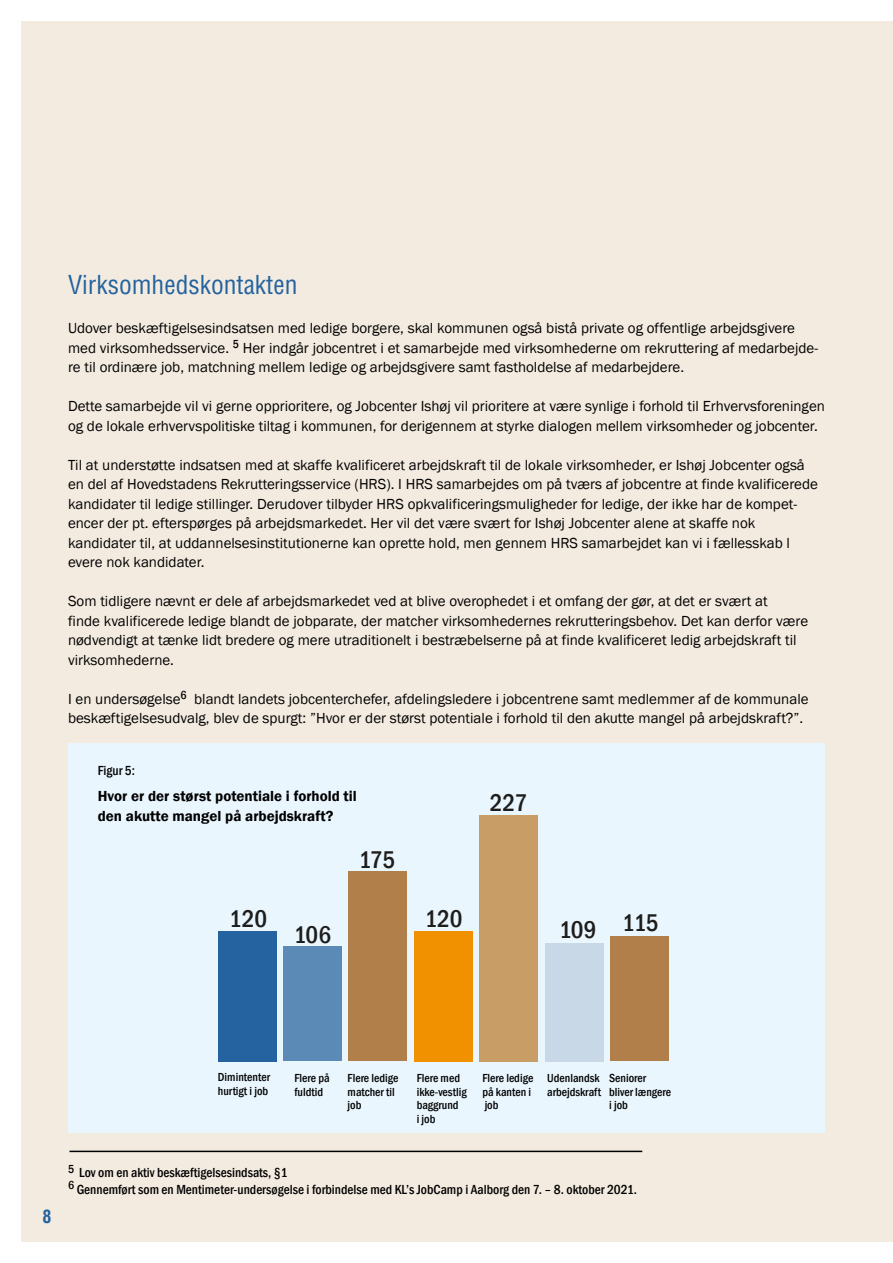
<style>
.page{position:relative;width:893px;height:1263px;background:#fff}
.page>*{position:absolute;margin:0;border:0;box-sizing:border-box;transform-origin:0 0}
.t1{font:condensed 25.5px "Helvetica";color:#24639f}
.t2{font:500 condensed 24.9px "Franklin Gothic";letter-spacing:-.005em;color:#1d1d1b}
.t3{font:700 condensed 18px "Helvetica";color:#24639f}
.t4{font:15px/19.5px "Franklin Gothic";color:#000}
.t5{font:600 15px/19.5px "Franklin Gothic";color:#000}
.t6{font:500 condensed 13.5px/16.5px "Franklin Gothic";color:#000}
.t7{font:500 condensed 12px/13.5px "Franklin Gothic";color:#000}
</style>
<div class="page">
<div style="left:21px;top:21px;width:872px;height:1221px;background:#f4ebe0"></div>
<div style="left:68px;top:743px;width:757px;height:390px;background:#eaf6fe"></div>
<hr style="left:69px;top:1151px;width:573px;height:1px;background:#000">
<div style="left:610px;top:936px;width:59px;height:125px;background:#b17f49"></div>
<div style="left:545px;top:943px;width:59px;height:118px;background:#c8d8e7"></div>
<div style="left:479px;top:815px;width:59px;height:246px;background:#c99d66"></div>
<div style="left:414px;top:931px;width:59px;height:130px;background:#f29100"></div>
<div style="left:348px;top:871px;width:59px;height:190px;background:#b17f49"></div>
<div style="left:283px;top:946px;width:59px;height:115px;background:#5b8ab7"></div>
<div style="left:218px;top:931px;width:58px;height:130px;background:#24639f"></div>
<h1 class="t1" style="left:68px;top:269px;width:231px">Virksomhedskontakten</h1>
<p class="t4" style="left:68px;top:319px;width:752px">Udover beskæftigelsesindsatsen med ledige borgere, skal kommunen også bistå private og offentlige arbejdsgivere med virksomhedsservice. <sup>5</sup> Her indgår jobcentret i et samarbejde med virksomhederne om rekruttering af medarbejde&shy;re til ordinære job, matchning mellem ledige og arbejdsgivere samt fastholdelse af medarbejdere.</p>
<p class="t4" style="left:68px;top:397px;width:758px">Dette samarbejde vil vi gerne opprioritere, og Jobcenter Ishøj vil prioritere at være synlige i forhold til Erhvervsforeningen og de lokale erhvervspolitiske tiltag i kommunen, for derigennem at styrke dialogen mellem virksomheder og jobcenter.</p>
<p class="t4" style="left:68px;top:455px;width:751px">Til at understøtte indsatsen med at skaffe kvalificeret arbejdskraft til de lokale virksomheder, er Ishøj Jobcenter også en del af Hovedstadens Rekrutteringsservice (HRS). I HRS samarbejdes om på tværs af jobcentre at finde kvalificerede kandidater til ledige stillinger. Derudover tilbyder HRS opkvalificeringsmuligheder for ledige, der ikke har de kompet&shy;encer der pt. efterspørges på arbejdsmarkedet. Her vil det være svært for Ishøj Jobcenter alene at skaffe nok kandidater til, at uddannelsesinstitutionerne kan oprette hold, men gennem HRS samarbejdet kan vi i fællesskab l evere nok kandidater.</p>
<p class="t4" style="left:68px;top:592px;width:742px">Som tidligere nævnt er dele af arbejdsmarkedet ved at blive overophedet i et omfang der gør, at det er svært at<br>finde kvalificerede ledige blandt de jobparate, der matcher virksomhedernes rekrutteringsbehov. Det kan derfor være nødvendigt at tænke lidt bredere og mere utraditionelt i bestræbelserne på at finde kvalificeret ledig arbejdskraft til virksomhederne.</p>
<p class="t4" style="left:68px;top:689px;width:742px">I en undersøgelse<sup>6</sup> blandt landets jobcenterchefer, afdelingsledere i jobcentrene samt medlemmer af de kommunale beskæftigelsesudvalg, blev de spurgt: ”Hvor er der størst potentiale i forhold til den akutte mangel på arbejdskraft?”.</p>
<p class="t6" style="left:98px;top:762px;width:39px">Figur 5:</p>
<p class="t5" style="left:98px;top:786px;width:260px">Hvor er der størst potentiale i forhold til den akutte mangel på arbejdskraft?</p>
<h2 class="t2" style="left:229px;top:902px;width:40px">120</h2>
<h2 class="t2" style="left:294px;top:918px;width:39px">106</h2>
<h2 class="t2" style="left:359px;top:843px;width:38px">175</h2>
<h2 class="t2" style="left:490px;top:786px;width:39px">227</h2>
<h2 class="t2" style="left:425px;top:902px;width:40px">120</h2>
<h2 class="t2" style="left:559px;top:910px;width:101px">109 115</h2>
<p class="t3" style="left:43px;top:1205px;width:10px">8</p>
<p class="t7" style="left:218px;top:1070px;width:54px">Dimintenter hurtigt i job</p>
<p class="t7" style="left:294px;top:1071px;width:37px">Flere på fuldtid</p>
<p class="t7" style="left:348px;top:1071px;width:52px">Flere ledige matcher til job</p>
<p class="t7" style="left:417px;top:1071px;width:51px">Flere med ikke-vestlig baggrund<br>i job</p>
<p class="t7" style="left:482px;top:1071px;width:52px">Flere ledige på kanten i job</p>
<p class="t7" style="left:547px;top:1071px;width:55px">Udenlandsk arbejdskraft</p>
<p class="t7" style="left:609px;top:1071px;width:63px">Seniorer bliver længere i job</p>
<p class="t6" style="left:68px;top:1164px;width:570px"><sup>5</sup> Lov om en aktiv beskæftigelsesindsats, §1<br><sup>6</sup> Gennemført som en Mentimeter-undersøgelse i forbindelse med KL’s JobCamp i Aalborg den 7. – 8. oktober 2021.</p>
</div>
